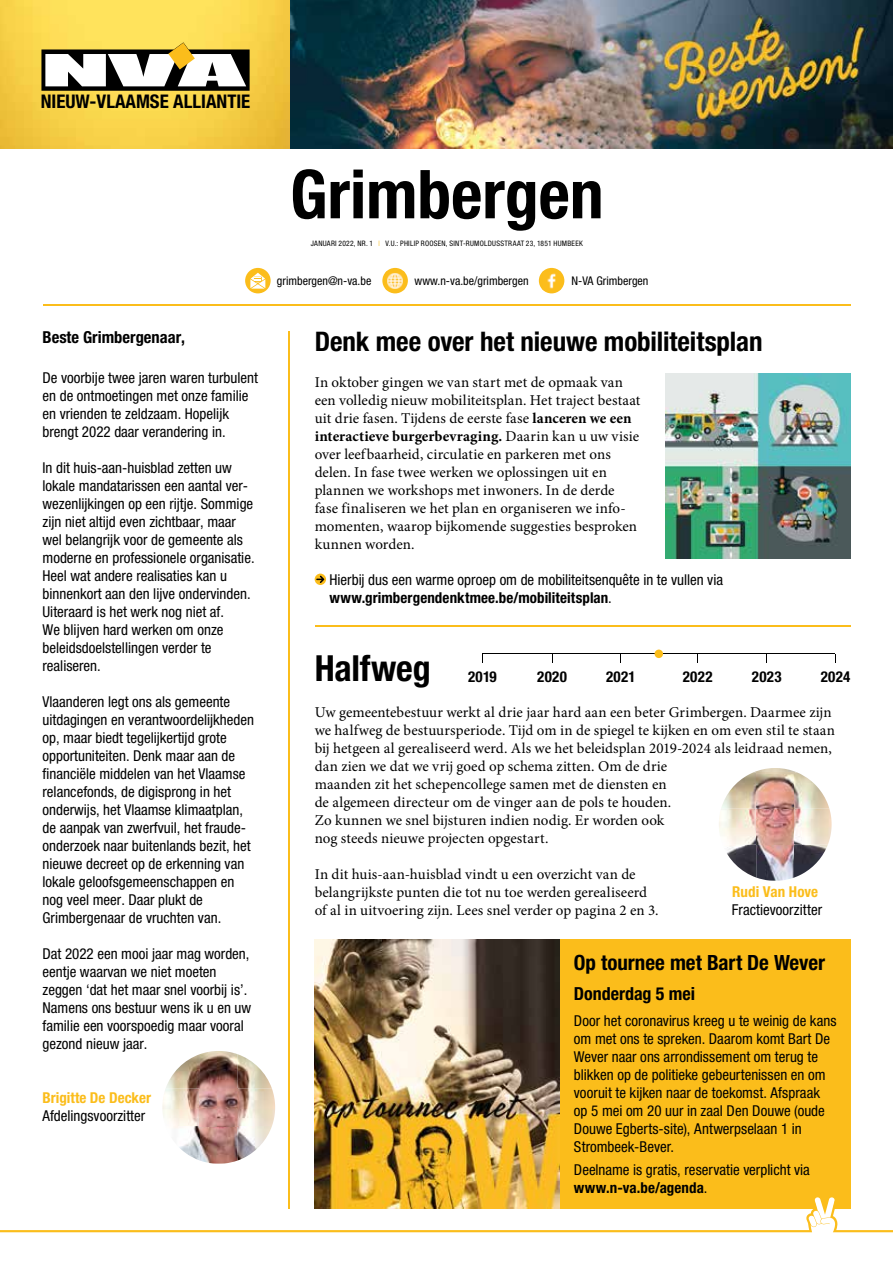
<style>
.page{position:relative;width:893px;height:1263px;background:#fff}
.page>*{position:absolute;margin:0;border:0;box-sizing:border-box;transform-origin:0 0}
.t1{font:700 condensed 67.5px "Helvetica Neue LT Std";color:#000}
.t2{font:700 condensed 36px "Helvetica Neue LT Std";letter-spacing:-.005em;color:#000}
.t3{font:700 condensed 27px "Helvetica Neue LT Std";letter-spacing:-.005em;color:#000}
.t4{font:700 condensed 21px "Helvetica Neue LT Std";color:#000}
.t5{font:700 condensed 18.9px "Helvetica Neue LT Std";color:#000}
.t6{font:700 condensed 18px "Helvetica Neue LT Std";color:#000}
.t7{font:700 condensed 16.5px "Helvetica Neue LT Std";color:#000}
.t8{font:condensed 15px/18px "Helvetica Neue LT Std";color:#000}
.t9{font:15px/18px "Minion Pro";color:#000}
.t10{font:700 condensed 15px "Helvetica Neue LT Std";color:#fbbd1b}
.t11{font:700 condensed 15px "Helvetica Neue LT Std";letter-spacing:.015em;color:#000}
.t12{font:condensed 12px "Helvetica Neue LT Std";color:#000}
.t13{font:condensed 7.5px "Helvetica Neue LT Std";letter-spacing:.035em;color:#000}
.s1{font-weight:300;color:#fbbd1b}
.s2{font-weight:700}
</style>
<div class="page">
<svg style="left:213px;top:1163px;width:12px;height:1px"></svg>
<img style="left:173px;top:1126px;width:27px;height:34px">
<img style="left:200px;top:1051px;width:38px;height:112px">
<img style="left:237px;top:1126px;width:35px;height:34px">
<img style="left:237px;top:1088px;width:38px;height:38px">
<img style="left:166px;top:1054px;width:34px;height:34px">
<img style="left:237px;top:1054px;width:35px;height:34px">
<svg style="left:315px;top:574px;width:11px;height:11px"></svg>
<svg style="left:316px;top:576px;width:8px;height:7px"></svg>
<img style="left:666px;top:373px;width:184px;height:185px">
<hr style="left:315px;top:625px;width:535px;height:2px;background:#fbbd1b">
<img style="left:755px;top:768px;width:41px;height:4px">
<svg style="left:769px;top:880px;width:12px;height:1px"></svg>
<img style="left:727px;top:844px;width:29px;height:34px">
<img style="left:756px;top:808px;width:38px;height:72px">
<img style="left:794px;top:844px;width:34px;height:34px">
<img style="left:719px;top:812px;width:2px;height:17px">
<img style="left:794px;top:808px;width:37px;height:36px">
<img style="left:722px;top:772px;width:107px;height:36px">
<hr style="left:482px;top:653px;width:353px;height:1px;background:#000">
<div style="left:654px;top:649px;width:9px;height:9px;background:#fbbd1b;border-radius:50%"></div>
<div style="left:327px;top:940px;width:523px;height:269px;background:#fbbd1b"></div>
<img style="left:315px;top:940px;width:245px;height:254px">
<hr style="left:288px;top:332px;width:2px;height:877px;background:#fbbd1b">
<img style="left:289px;top:0;width:604px;height:149px">
<div style="left:245px;top:268px;width:26px;height:25px;background:#fbbd1b;border-radius:50%"></div>
<svg style="left:250px;top:273px;width:15px;height:16px"></svg>
<div style="left:539px;top:268px;width:25px;height:25px;background:#fbbd1b;border-radius:50%"></div>
<img style="left:542px;top:271px;width:19px;height:19px">
<div style="left:382px;top:268px;width:26px;height:25px;background:#fbbd1b;border-radius:50%"></div>
<img style="left:386px;top:271px;width:19px;height:19px">
<hr style="left:43px;top:305px;width:807px;height:1px;background:#fbbd1b">
<svg style="left:0;top:1194px;width:893px;height:38px"></svg>
<svg style="left:0;top:0;width:289px;height:149px;background:#f7d24a"></svg>
<svg style="left:41px;top:42px;width:209px;height:49px"></svg>
<p class="t5" style="left:41px;top:90px;width:211px">NIEUW-VLAAMSE ALLIANTIE</p>
<p class="t7" style="left:43px;top:328px;width:144px">Beste Grimbergenaar,</p>
<p class="t8" style="left:43px;top:368px;width:217px">De voorbije twee jaren waren turbulent en de ontmoetingen met onze familie en vrienden te zeldzaam. Hopelijk brengt 2022 daar verandering in.</p>
<p class="t8" style="left:43px;top:458px;width:214px">In dit huis-aan-huisblad zetten uw lokale mandatarissen een aantal ver&shy;wezenlijkingen op een rijtje. Sommige zijn niet altijd even zichtbaar, maar wel belangrijk voor de gemeente als moderne en professionele organisatie.<br>Heel wat andere realisaties kan u binnenkort aan den lijve ondervinden.<br>Uiteraard is het werk nog niet af.<br>We blijven hard werken om onze beleidsdoelstellingen verder te realiseren.</p>
<p class="t8" style="left:43px;top:692px;width:213px">Vlaanderen legt ons als gemeente uitdagingen en verantwoordelijkheden op, maar biedt tegelijkertijd grote opportuniteiten. Denk maar aan de financiële middelen van het Vlaamse relancefonds, de digisprong in het onderwijs, het Vlaamse klimaatplan, de aanpak van zwerfvuil, het fraude&shy;onderzoek naar buitenlands bezit, het nieuwe decreet op de erkenning van lokale geloofsgemeenschappen en nog veel meer. Daar plukt de Grimbergenaar de vruchten van.</p>
<p class="t8" style="left:43px;top:944px;width:210px">Dat 2022 een mooi jaar mag worden, eentje waarvan we niet moeten zeggen ‘dat het maar snel voorbij is’.<br>Namens ons bestuur wens ik u en uw familie een voorspoedig maar vooral gezond nieuw jaar.</p>
<p class="t10" style="left:43px;top:1088px;width:110px">Brigitte De Decker</p>
<p class="t8" style="left:43px;top:1106px;width:104px">Afdelingsvoorzitter</p>
<h1 class="t1" style="left:290px;top:153px;width:315px">Grimbergen</h1>
<p class="t13" style="left:311px;top:239px;width:274px">JANUARI 2022, NR. 1 <span class="s1">I</span> V.U.: PHILIP ROOSEN, SINT-RUMOLDUSSTRAAT 23, 1851 HUMBEEK</p>
<p class="t12" style="left:277px;top:274px;width:96px">grimbergen@n-va.be</p>
<p class="t12" style="left:415px;top:274px;width:115px">www.n-va.be/grimbergen</p>
<p class="t12" style="left:572px;top:274px;width:78px">N-VA Grimbergen</p>
<h3 class="t3" style="left:315px;top:325px;width:449px">Denk mee over het nieuwe mobiliteitsplan</h3>
<p class="t9" style="left:315px;top:373px;width:327px">In oktober gingen we van start met de opmaak van een volledig nieuw mobiliteitsplan. Het traject bestaat uit drie fasen. Tijdens de eerste fase <span class="s2">lanceren we een interactieve burgerbevraging.</span> Daarin kan u uw visie over leefbaarheid, circulatie en parkeren met ons delen. In fase twee werken we oplossingen uit en plannen we workshops met inwoners. In de derde fase finaliseren we het plan en organiseren we info&shy;momenten, waarop bijkomende suggesties besproken kunnen worden.</p>
<p class="t8" style="left:329px;top:571px;width:395px">Hierbij dus een warme oproep om de mobiliteitsenquête in te vullen via <span class="s2">www.grimbergendenktmee.be/mobiliteitsplan</span>.</p>
<h2 class="t2" style="left:315px;top:646px;width:117px">Halfweg</h2>
<p class="t9" style="left:315px;top:703px;width:522px">Uw gemeentebestuur werkt al drie jaar hard aan een beter Grimbergen. Daarmee zijn we halfweg de bestuursperiode. Tijd om in de spiegel te kijken en om even stil te staan bij hetgeen al gerealiseerd werd. Als we het beleidsplan 2019-2024 als leidraad nemen, dan zien we dat we vrij goed op schema zitten. Om de drie<br>maanden zit het schepencollege samen met de diensten en<br>de algemeen directeur om de vinger aan de pols te houden.<br>Zo kunnen we snel bijsturen indien nodig. Er worden ook<br>nog steeds nieuwe projecten opgestart.</p>
<p class="t9" style="left:315px;top:865px;width:345px">In dit huis-aan-huisblad vindt u een overzicht van de belangrijkste punten die tot nu toe werden gerealiseerd of al in uitvoering zijn. Lees snel verder op pagina 2 en 3.</p>
<p class="t11" style="left:468px;top:667px;width:30px">2019</p>
<p class="t11" style="left:537px;top:667px;width:31px">2020</p>
<p class="t11" style="left:606px;top:667px;width:31px">2021</p>
<p class="t11" style="left:683px;top:667px;width:31px">2022</p>
<p class="t11" style="left:752px;top:667px;width:31px">2023</p>
<p class="t11" style="left:821px;top:667px;width:31px">2024</p>
<p class="t10" style="left:732px;top:883px;width:87px">Rudi Van Hove</p>
<p class="t8" style="left:732px;top:901px;width:92px">Fractievoorzitter</p>
<h3 class="t4" style="left:574px;top:950px;width:253px">Op tournee met Bart De Wever</h3>
<p class="t6" style="left:574px;top:982px;width:123px">Donderdag 5 mei</p>
<p class="t8" style="left:574px;top:1012px;width:264px">Door het coronavirus kreeg u te weinig de kans om met ons te spreken. Daarom komt Bart De Wever naar ons arrondissement om terug te blikken op de politieke gebeurtenissen en om vooruit te kijken naar de toekomst. Afspraak op 5 mei om 20 uur in zaal Den Douwe (oude Douwe Egberts-site), Antwerpselaan 1 in Strombeek-Bever.</p>
<p class="t8" style="left:574px;top:1160px;width:238px">Deelname is gratis, reservatie verplicht via <span class="s2">www.n-va.be/agenda</span>.</p>
</div>
